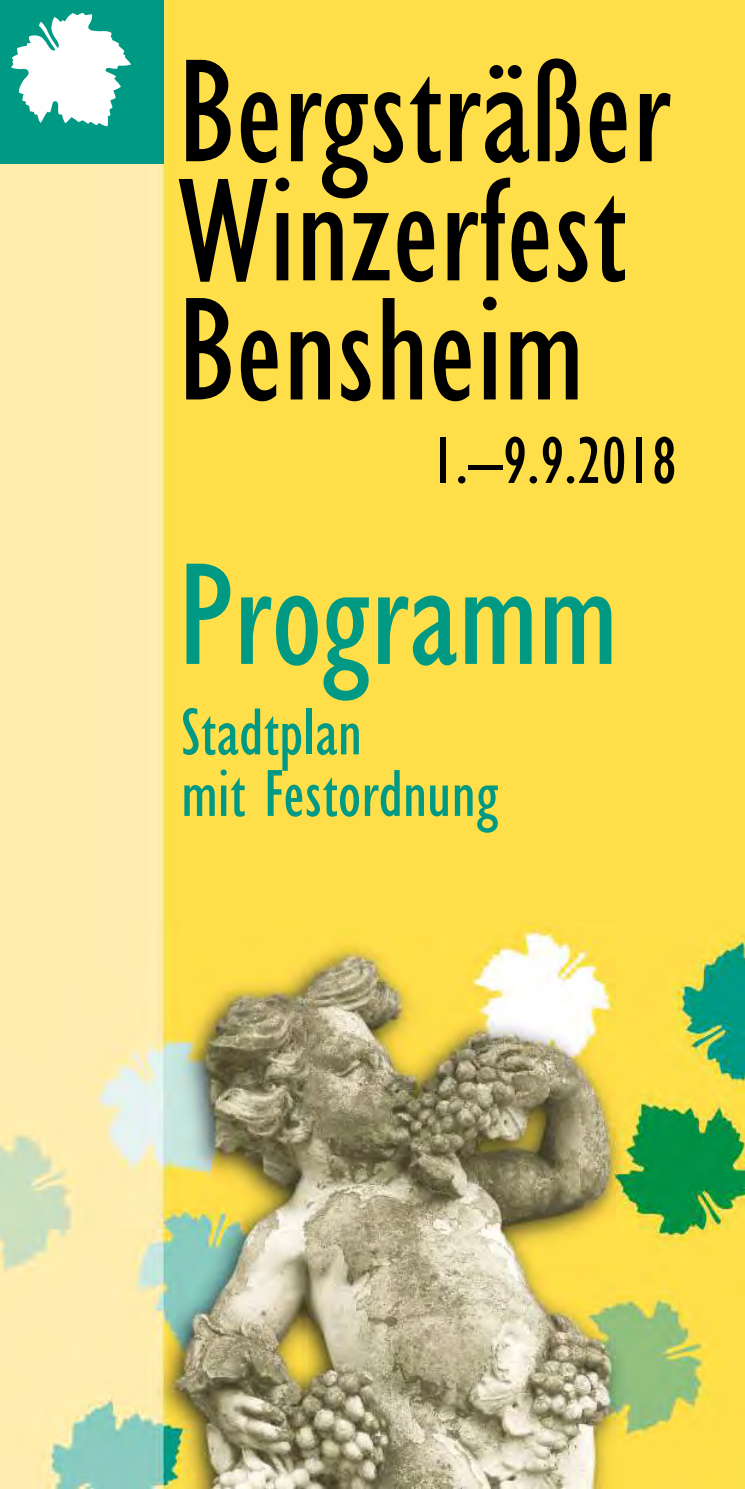
<style>
.page{position:relative;width:745px;height:1489px;background:#fff}
.page>*{position:absolute;margin:0;border:0;box-sizing:border-box;transform-origin:0 0}
.t1{font:condensed 151.75px/119px "Gill Sans";color:#000}
.t2{font:condensed 150px "Gill Sans";color:#009a84}
.t3{font:condensed 68.5px/61.5px "Gill Sans";color:#009a84}
.t4{font:condensed 68.5px "Gill Sans";color:#000}
.s1{font-family:"Humanist 521 BT";font-stretch:normal}
</style>
<div class="page">
<img style="left:0;top:0;width:744px;height:1488px">
<div style="left:0;top:0;width:163px;height:164px;background:#009a84"></div>
<svg style="left:11px;top:13px;width:120px;height:113px"></svg>
<p class="t1" style="left:177px;top:64px;width:494px">Bergsträßer<br>Winzerfest<br>Bensheim</p>
<p class="t4" style="left:430px;top:431px;width:248px">1.<span class="s1">–</span>9.9.2018</p>
<p class="t2" style="left:177px;top:552px;width:441px">Programm</p>
<p class="t3" style="left:181px;top:706px;width:319px">Stadtplan<br>mit Festordnung</p>
</div>
